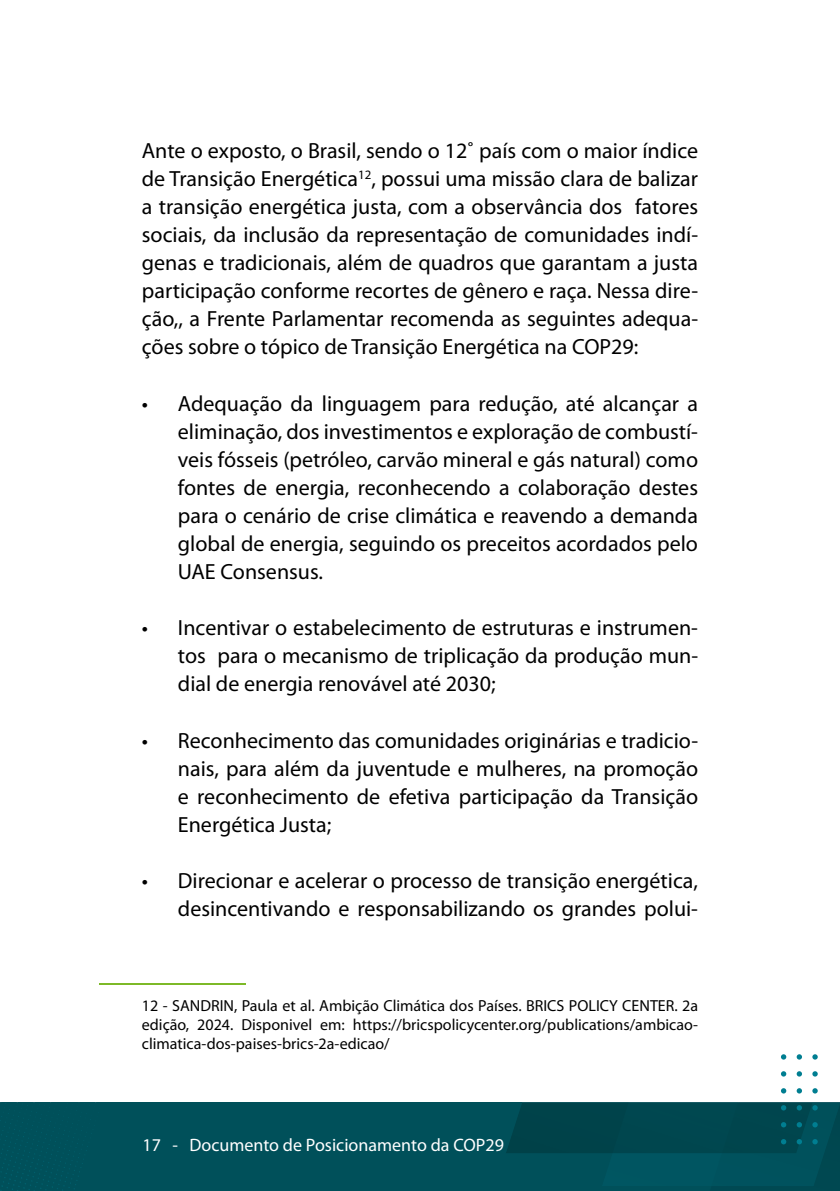
<style>
.page{position:relative;width:840px;height:1191px;background:#fff}
.page>*{position:absolute;margin:0;border:0;box-sizing:border-box;transform-origin:0 0}
.t1{font:22px/28px "Myriad Pro";color:#000;text-align:justify}
.t2{font:18px "Myriad Pro";color:#fff}
.t3{font:16px/19.2px "Myriad Pro";color:#000;text-align:justify}
</style>
<div class="page">
<div style="left:0;top:1102px;width:839px;height:89px;background:#00505a"></div>
<img style="left:812px;top:1102px;width:27px;height:44px">
<img style="left:506px;top:1102px;width:306px;height:51px">
<svg style="left:812px;top:1054px;width:5px;height:5px"></svg>
<svg style="left:780px;top:1139px;width:5px;height:5px"></svg>
<svg style="left:780px;top:1122px;width:5px;height:5px"></svg>
<svg style="left:780px;top:1105px;width:5px;height:5px"></svg>
<svg style="left:781px;top:1088px;width:4px;height:5px"></svg>
<svg style="left:781px;top:1071px;width:4px;height:5px"></svg>
<svg style="left:781px;top:1054px;width:4px;height:5px"></svg>
<svg style="left:796px;top:1139px;width:5px;height:5px"></svg>
<svg style="left:796px;top:1122px;width:5px;height:5px"></svg>
<svg style="left:796px;top:1105px;width:5px;height:5px"></svg>
<svg style="left:796px;top:1088px;width:5px;height:5px"></svg>
<svg style="left:796px;top:1071px;width:5px;height:5px"></svg>
<svg style="left:796px;top:1054px;width:5px;height:5px"></svg>
<svg style="left:811px;top:1139px;width:6px;height:5px"></svg>
<svg style="left:811px;top:1122px;width:6px;height:5px"></svg>
<svg style="left:811px;top:1105px;width:6px;height:5px"></svg>
<svg style="left:812px;top:1088px;width:5px;height:5px"></svg>
<svg style="left:812px;top:1071px;width:5px;height:5px"></svg>
<hr style="left:99px;top:983px;width:146px;height:1px;background:#7db928">
<p class="t1" style="left:142px;top:137px;width:557px">Ante o exposto, o Brasil, sendo o 12˚ país com o maior índice de Transição Energética<sup>12</sup>, possui uma missão clara de balizar a transição energética justa, com a observância dos fatores sociais, da inclusão da representação de comunidades indí&shy;genas e tradicionais, além de quadros que garantam a justa participação conforme recortes de gênero e raça. Nessa dire&shy;ção,, a Frente Parlamentar recomenda as seguintes adequa&shy;ções sobre o tópico de Transição Energética na COP29:</p>
<p class="t1" style="left:178px;top:389px;width:521px;text-indent:-36px">• Adequação da linguagem para redução, até alcançar a eliminação, dos investimentos e exploração de combustí&shy;veis fósseis (petróleo, carvão mineral e gás natural) como fontes de energia, reconhecendo a colaboração destes para o cenário de crise climática e reavendo a demanda global de energia, seguindo os preceitos acordados pelo UAE Consensus.</p>
<p class="t1" style="left:178px;top:613px;width:521px;text-indent:-36px">• Incentivar o estabelecimento de estruturas e instrumen&shy;tos para o mecanismo de triplicação da produção mun&shy;dial de energia renovável até 2030;</p>
<p class="t1" style="left:178px;top:726px;width:521px;text-indent:-36px">• Reconhecimento das comunidades originárias e tradicio&shy;nais, para além da juventude e mulheres, na promoção e reconhecimento de efetiva participação da Transição Energética Justa;</p>
<p class="t1" style="left:142px;top:866px;width:557px;text-align:right">• Direcionar e acelerar o processo de transição energética, desincentivando e responsabilizando os grandes polui-</p>
<p class="t3" style="left:142px;top:995px;width:557px">12 - SANDRIN, Paula et al. Ambição Climática dos Países. BRICS POLICY CENTER. 2a edição, 2024. Disponivel em: https://bricspolicycenter.org/publications/ambicao&shy;climatica-dos-paises-brics-2a-edicao/</p>
<p class="t2" style="left:142px;top:1133px;width:363px">17 - Documento de Posicionamento da COP29</p>
</div>
